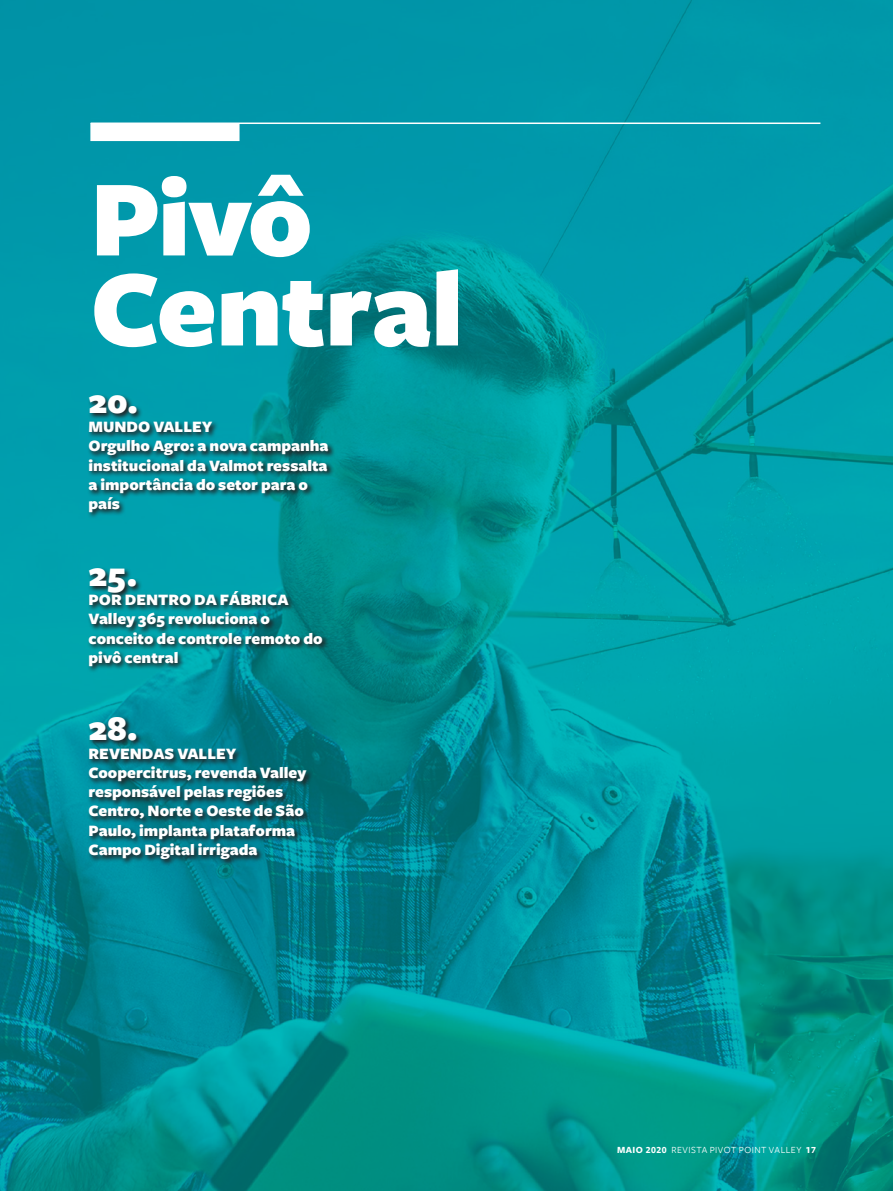
<style>
.page{position:relative;width:893px;height:1191px;background:#fff}
.page>*{position:absolute;margin:0;border:0;box-sizing:border-box;transform-origin:0 0}
.PP___Abres___Titulo{font:900 112.5px/90px "Freight Sans";letter-spacing:-.01em;color:#fff}
.PP___Abres___Nº_pági{font:900 36px "Freight Sans";color:#fff}
.PP___Abres___Titulo-2{font:900 36px "Freight Sans";color:#fff}
.PP___Abres___Nº_pági-2{font:900 16.5px/19.2px "Freight Sans";color:#fff}
.t1{font:9.75px "Freight Sans";letter-spacing:.05em;color:#fff}
.s1{font-family:"Freight Sans Bold SC"}
</style>
<div class="page">
<img style="left:0;top:0;width:893px;height:1191px">
<div style="left:90px;top:123px;width:150px;height:18px;background:#fff"></div>
<hr style="left:91px;top:122px;width:729px;height:2px;background:#fff">
<svg style="left:87px;top:394px;width:249px;height:472px"></svg>
<p class="PP___Abres___Titulo" style="left:90px;top:179px;width:374px">Pivô<br>Central</p>
<p class="PP___Abres___Nº_pági" style="left:89px;top:382px;width:51px">20.</p>
<p class="PP___Abres___Nº_pági-2" style="left:89px;top:418px;width:126px">MUNDO VALLEY</p>
<p class="PP___Abres___Nº_pági-2" style="left:89px;top:437px;width:242px">Orgulho Agro: a nova campanha institucional da Valmot ressalta a importância do setor para o país</p>
<p class="PP___Abres___Titulo-2" style="left:89px;top:555px;width:51px">25.</p>
<p class="PP___Abres___Nº_pági-2" style="left:89px;top:591px;width:202px">POR DENTRO DA FÁBRICA</p>
<p class="PP___Abres___Nº_pági-2" style="left:89px;top:610px;width:236px">Valley 365 revoluciona o conceito de controle remoto do pivô central</p>
<p class="PP___Abres___Nº_pági" style="left:89px;top:709px;width:51px">28.</p>
<p class="PP___Abres___Nº_pági-2" style="left:89px;top:744px;width:149px">REVENDAS VALLEY</p>
<p class="PP___Abres___Nº_pági-2" style="left:89px;top:764px;width:219px">Coopercitrus, revenda Valley responsável pelas regiões<br>Centro, Norte e Oeste de São<br>Paulo, implanta plataforma<br>Campo Digital irrigada</p>
<p class="t1" style="left:617px;top:1144px;width:200px"><span class="s1">MAIO 2020</span> REVISTA PIVOT POINT VALLEY <span class="s1">17</span></p>
</div>
